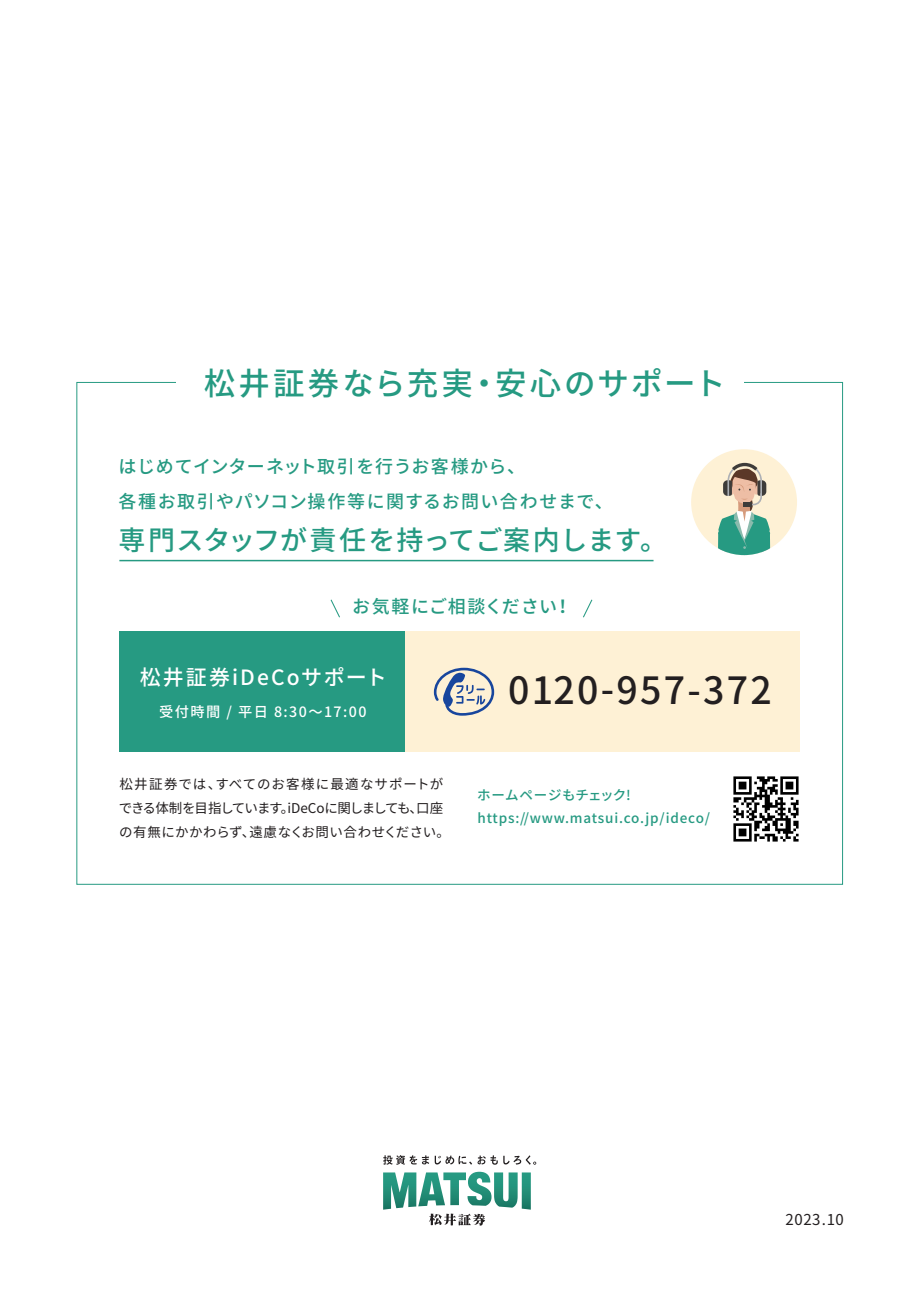
<style>
.page{position:relative;width:919px;height:1289px;background:#fff}
.page>*{position:absolute;margin:0;border:0;box-sizing:border-box;transform-origin:0 0}
.t1{font:500 37.5px "Noto Sans JP";letter-spacing:.06em;color:#231f20}
.t2{font:500 31.5px "Noto Sans JP";letter-spacing:.085em;color:#269a82}
.t3{font:500 27px "Noto Sans JP";letter-spacing:.015em;color:#269a82}
.t4{font:500 21px "Noto Sans JP";letter-spacing:.1em;color:#fff}
.t5{font:500 18px/34.5px "Noto Sans JP";letter-spacing:.045em;color:#269a82}
.t6{font:15px "Noto Sans JP";letter-spacing:.035em;color:#231f20}
.t7{font:500 14.25px "Noto Sans JP";letter-spacing:.1em;color:#fff}
.t8{font:13.5px/24px "Noto Sans JP";letter-spacing:.005em;color:#231f20}
.t9{font:500 13.5px "Noto Sans JP";letter-spacing:.055em;color:#269a82}
.t10{font:500 13.5px "Noto Sans JP";letter-spacing:.025em;color:#269a82}
</style>
<div class="page">
<div style="left:119px;top:631px;width:681px;height:121px;background:#fef1d5"></div>
<div style="left:119px;top:631px;width:285px;height:121px;background:#269a82"></div>
<div style="left:691px;top:449px;width:106px;height:106px;background:#fef1d5;border-radius:50%"></div>
<svg style="left:715px;top:464px;width:57px;height:91px"></svg>
<img style="left:733px;top:776px;width:66px;height:66px">
<svg style="left:330px;top:599px;width:10px;height:19px"></svg>
<svg style="left:583px;top:599px;width:10px;height:19px"></svg>
<hr style="left:119px;top:560px;width:534px;height:1px;background:#269a82">
<svg style="left:434px;top:667px;width:60px;height:48px"></svg>
<svg style="left:383px;top:1155px;width:114px;height:9px"></svg>
<svg style="left:503px;top:1155px;width:33px;height:9px"></svg>
<svg style="left:383px;top:1171px;width:148px;height:54px"></svg>
<h2 class="t2" style="left:204px;top:366px;width:523px">松井証券なら充実・安心のサポート</h2>
<h3 class="t5" style="left:118px;top:450px;width:496px">はじめてインターネット取引を行うお客様から、<br>各種お取引やパソコン操作等に関するお問い合わせまで、</h3>
<h3 class="t3" style="left:118px;top:525px;width:550px">専門スタッフが責任を持ってご案内します。</h3>
<h3 class="t5" style="left:352px;top:590px;width:221px">お気軽にご相談ください！</h3>
<h3 class="t4" style="left:140px;top:665px;width:248px">松井証券iDeCoサポート</h3>
<p class="t7" style="left:159px;top:704px;width:209px">受付時間 / 平日 8:30～17:00</p>
<p class="t8" style="left:119px;top:772px;width:332px">松井証券では、すべてのお客様に最適なサポートができる体制を目指しています。iDeCoに関しましても、口座の有無にかかわらず、遠慮なくお問い合わせください。</p>
<h1 class="t1" style="left:508px;top:669px;width:265px">0120-957-372</h1>
<p class="t10" style="left:477px;top:787px;width:155px">ホームページもチェック!</p>
<p class="t9" style="left:477px;top:810px;width:234px">https://www.matsui.co.jp/ideco/</p>
<p class="t6" style="left:785px;top:1211px;width:60px">2023.10</p>
</div>
